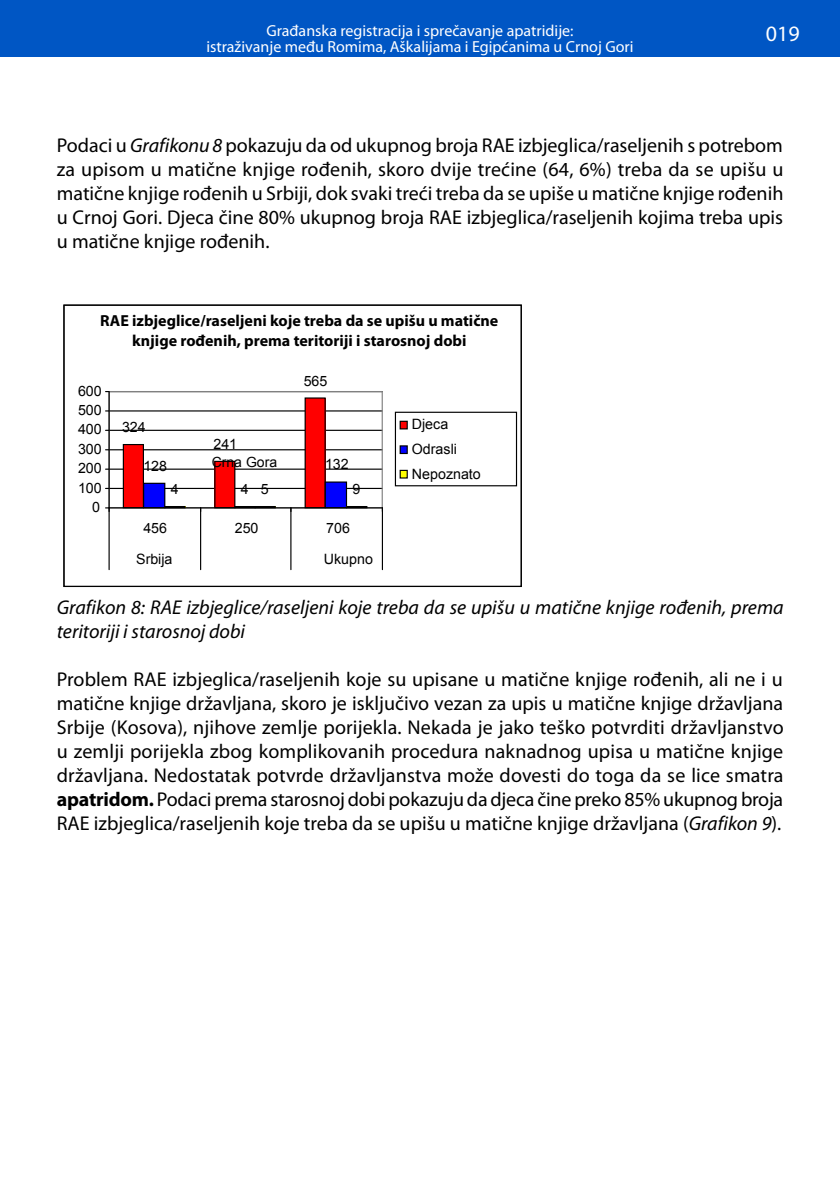
<style>
.page{position:relative;width:840px;height:1191px;background:#fff}
.page>*{position:absolute;margin:0;border:0;box-sizing:border-box;transform-origin:0 0}
.t1{font:22px "Myriad Pro";color:#fff}
.t2{font:20px/24px "Myriad Pro";color:#000;text-align:justify}
.t3{font:italic 20px/24px "Myriad Pro";color:#000}
.t4{font:16px "Myriad Pro";color:#fff}
.t5{font:700 16px/19.2px "Myriad Pro";color:#000;text-align:center}
.t6{font:700 15.8px/18.2px "Arial";color:#000}
.t7{font:14.2px/24.6px "Arial";letter-spacing:-.005em;color:#000}
.t8{font:14px "Arial";color:#000}
.s1{font-style:italic}
.s2{font-weight:700}
</style>
<div class="page">
<div style="left:0;top:0;width:839px;height:57px;background:#0056c4"></div>
<hr style="left:109px;top:488px;width:273px;height:1px;background:#000">
<hr style="left:109px;top:468px;width:273px;height:2px;background:#000">
<hr style="left:109px;top:449px;width:273px;height:1px;background:#000">
<hr style="left:109px;top:430px;width:273px;height:1px;background:#000">
<hr style="left:109px;top:410px;width:273px;height:1px;background:#000">
<div style="left:108px;top:391px;width:274px;height:117px;border:1px solid #808080"></div>
<div style="left:123px;top:444px;width:20px;height:64px;background:#f00"></div>
<div style="left:123px;top:444px;width:21px;height:64px;border:1px solid #000"></div>
<div style="left:215px;top:461px;width:20px;height:47px;background:#f00"></div>
<div style="left:305px;top:398px;width:20px;height:110px;background:#f00"></div>
<div style="left:143px;top:483px;width:22px;height:25px;background:#00f"></div>
<div style="left:143px;top:483px;width:22px;height:25px;border:1px solid #000"></div>
<div style="left:234px;top:506px;width:21px;height:2px;border:1px solid #000"></div>
<div style="left:325px;top:482px;width:21px;height:26px;background:#00f"></div>
<div style="left:324px;top:481px;width:23px;height:27px;border:1px solid #000"></div>
<div style="left:164px;top:506px;width:21px;height:2px;border:1px solid #000"></div>
<div style="left:254px;top:506px;width:22px;height:2px;border:1px solid #000"></div>
<div style="left:346px;top:506px;width:21px;height:2px;border:1px solid #000"></div>
<hr style="left:108px;top:391px;width:2px;height:117px;background:#000">
<hr style="left:109px;top:507px;width:273px;height:1px;background:#000">
<hr style="left:108px;top:508px;width:2px;height:61px;background:#000">
<hr style="left:381px;top:508px;width:2px;height:61px;background:#000">
<hr style="left:200px;top:508px;width:1px;height:61px;background:#000">
<hr style="left:290px;top:508px;width:1px;height:61px;background:#000">
<div style="left:394px;top:412px;width:123px;height:74px;border:1px solid #000"></div>
<div style="left:400px;top:421px;width:7px;height:8px;background:#f00"></div>
<div style="left:399px;top:421px;width:8px;height:8px;border:1px solid #000"></div>
<div style="left:400px;top:446px;width:7px;height:7px;background:#00f"></div>
<div style="left:399px;top:445px;width:8px;height:9px;border:1px solid #000"></div>
<div style="left:400px;top:470px;width:7px;height:8px;background:#ff0"></div>
<div style="left:399px;top:470px;width:8px;height:8px;border:1px solid #000"></div>
<div style="left:63px;top:304px;width:458px;height:283px;border:1px solid #000"></div>
<p class="t4" style="left:266px;top:21px;width:308px">Građanska registracija i sprečavanje apatridije:</p>
<p class="t1" style="left:765px;top:20px;width:35px">019</p>
<p class="t4" style="left:206px;top:37px;width:428px">istraživanje među Romima, Aškalijama i Egipćanima u Crnoj Gori</p>
<p class="t2" style="left:57px;top:133px;width:728px">Podaci u <span class="s1">Grafikonu 8</span> pokazuju da od ukupnog broja RAE izbjeglica/raseljenih s potrebom za upisom u matične knjige rođenih, skoro dvije trećine (64, 6%) treba da se upišu u matične knjige rođenih u Srbiji, dok svaki treći treba da se upiše u matične knjige rođenih u Crnoj Gori. Djeca čine 80% ukupnog broja RAE izbjeglica/raseljenih kojima treba upis u matične knjige rođenih.</p>
<p class="t5" style="left:100px;top:311px;width:399px">RAE izbjeglice/raseljeni koje treba da se upišu u matične knjige rođenih, prema teritoriji i starosnoj dobi</p>
<p class="t6" style="left:126px;top:315px;width:359px">RAE izbjeglice koje treba da se upišu u matične knjige rođenih, prema teritoriji i starosnoj dobi</p>
<p class="t7" style="left:78px;top:379px;width:25px">600</p>
<p class="t7" style="left:78px;top:398px;width:25px">500</p>
<p class="t7" style="left:78px;top:417px;width:25px">400</p>
<p class="t7" style="left:78px;top:436px;width:25px">300</p>
<p class="t7" style="left:78px;top:456px;width:25px">200</p>
<p class="t7" style="left:78px;top:475px;width:25px">100</p>
<p class="t7" style="left:92px;top:494px;width:9px">0</p>
<p class="t7" style="left:122px;top:415px;width:25px">324</p>
<p class="t7" style="left:143px;top:453px;width:25px">128</p>
<p class="t7" style="left:213px;top:431px;width:25px">241</p>
<p class="t8" style="left:211px;top:453px;width:67px">Crna Gora</p>
<p class="t7" style="left:303px;top:368px;width:25px">565</p>
<p class="t7" style="left:325px;top:452px;width:25px">132</p>
<p class="t7" style="left:170px;top:476px;width:9px">4</p>
<p class="t7" style="left:261px;top:476px;width:9px">5</p>
<p class="t7" style="left:352px;top:476px;width:9px">9</p>
<p class="t7" style="left:240px;top:476px;width:9px">4</p>
<p class="t7" style="left:143px;top:515px;width:25px">456</p>
<p class="t7" style="left:235px;top:515px;width:25px">250</p>
<p class="t7" style="left:326px;top:515px;width:25px">706</p>
<p class="t7" style="left:136px;top:546px;width:38px">Srbija</p>
<p class="t7" style="left:324px;top:546px;width:51px">Ukupno</p>
<p class="t7" style="left:411px;top:412px;width:70px">Djeca<br>Odrasli<br>Nepoznato</p>
<p class="t3" style="left:57px;top:595px;width:728px">Grafikon 8: RAE izbjeglice/raseljeni koje treba da se upišu u matične knjige rođenih, prema teritoriji i starosnoj dobi</p>
<p class="t2" style="left:57px;top:667px;width:728px">Problem RAE izbjeglica/raseljenih koje su upisane u matične knjige rođenih, ali ne i u matične knjige državljana, skoro je isključivo vezan za upis u matične knjige državljana Srbije (Kosova), njihove zemlje porijekla. Nekada je jako teško potvrditi državljanstvo u zemlji porijekla zbog komplikovanih procedura naknadnog upisa u matične knjige državljana. Nedostatak potvrde državljanstva može dovesti do toga da se lice smatra <span class="s2">apatridom.</span> Podaci prema starosnoj dobi pokazuju da djeca čine preko 85% ukupnog broja RAE izbjeglica/raseljenih koje treba da se upišu u matične knjige državljana (<span class="s1">Grafikon 9</span>).</p>
</div>
